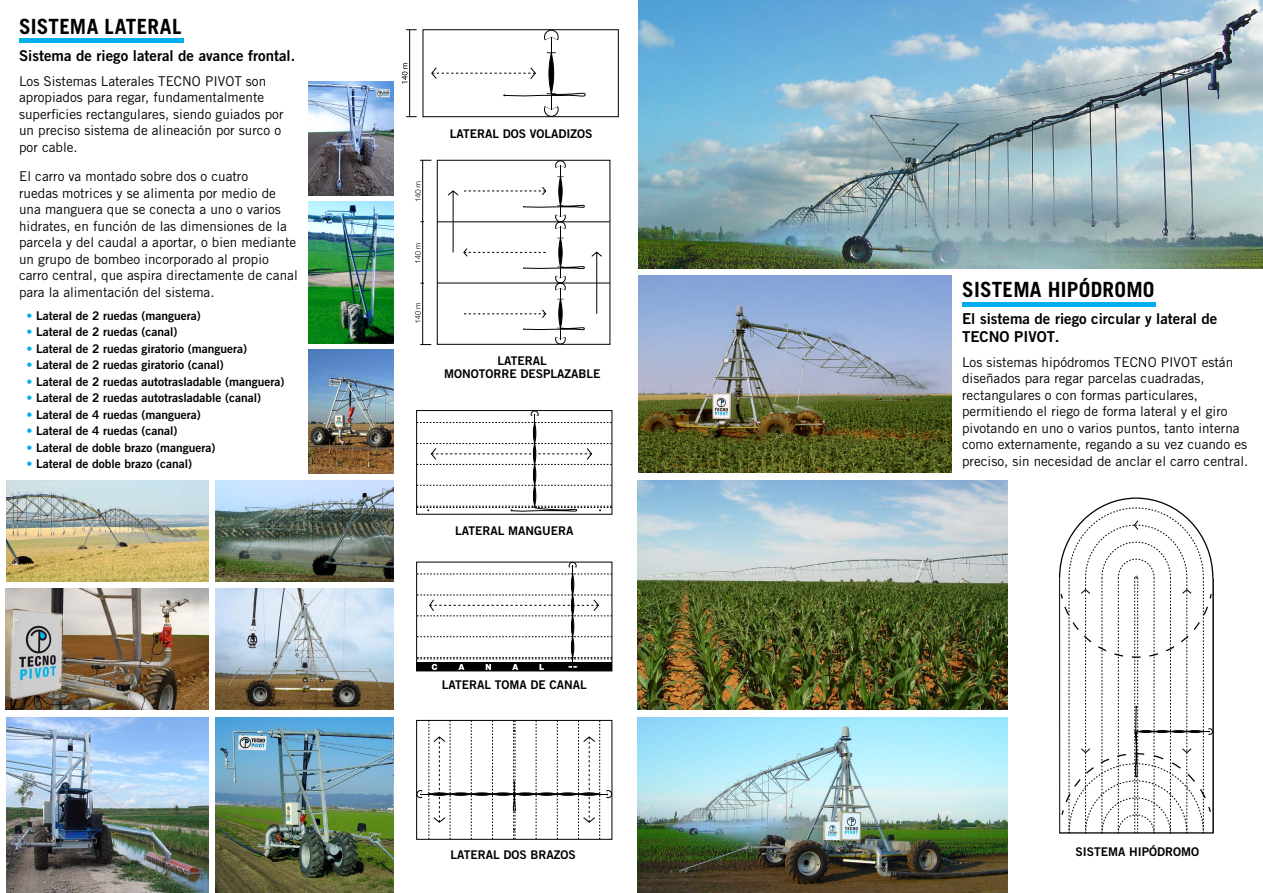
<style>
.page{position:relative;width:1263px;height:893px;background:#fff}
.page>*{position:absolute;margin:0;border:0;box-sizing:border-box;transform-origin:0 0}
.t1{font:700 21px "Trade Gothic LT Std";letter-spacing:.01em;color:#000}
.t2{font:15px/18px "Trade Gothic LT Std Bd 2";color:#000}
.t3{font:13.5px/16.5px "Trade Gothic LT Std";color:#000}
.t4{font:12px/13.5px "Trade Gothic LT Std Bd 2";color:#000;text-align:center}
.s1{color:#00aeef}
.s2{font-family:"Trade Gothic LT Std";font-weight:700}
</style>
<div class="page">
<div style="left:571px;top:574px;width:3px;height:21px;border:1px solid #000;border-radius:50%"></div>
<svg style="left:418px;top:636px;width:191px;height:1px"></svg>
<div style="left:571px;top:616px;width:3px;height:21px;border:1px solid #000;border-radius:50%"></div>
<div style="left:571px;top:637px;width:3px;height:20px;border:1px solid #000;border-radius:50%"></div>
<svg style="left:418px;top:564px;width:191px;height:11px"></svg>
<div style="left:416px;top:562px;width:196px;height:109px;border:1px solid #000"></div>
<svg style="left:417px;top:595px;width:195px;height:22px"></svg>
<div style="left:417px;top:663px;width:195px;height:8px;background:#000"></div>
<svg style="left:417px;top:657px;width:195px;height:13px"></svg>
<div style="left:450px;top:793px;width:21px;height:2px;border:1px solid #000;border-radius:50%"></div>
<svg style="left:471px;top:723px;width:1px;height:115px"></svg>
<svg style="left:492px;top:723px;width:1px;height:115px"></svg>
<div style="left:471px;top:793px;width:21px;height:2px;border:1px solid #000;border-radius:50%"></div>
<div style="left:492px;top:793px;width:21px;height:2px;border:1px solid #000;border-radius:50%"></div>
<svg style="left:418px;top:723px;width:33px;height:115px"></svg>
<div style="left:557px;top:793px;width:22px;height:2px;border:1px solid #000;border-radius:50%"></div>
<svg style="left:557px;top:723px;width:1px;height:115px"></svg>
<svg style="left:536px;top:723px;width:1px;height:115px"></svg>
<div style="left:536px;top:793px;width:21px;height:2px;border:1px solid #000;border-radius:50%"></div>
<div style="left:515px;top:793px;width:21px;height:2px;border:1px solid #000;border-radius:50%"></div>
<svg style="left:578px;top:723px;width:32px;height:115px"></svg>
<svg style="left:513px;top:723px;width:4px;height:115px"></svg>
<div style="left:416px;top:720px;width:196px;height:120px;border:1px solid #000"></div>
<div style="left:533px;top:423px;width:3px;height:20px;border:1px solid #000;border-radius:50%"></div>
<svg style="left:418px;top:485px;width:191px;height:1px"></svg>
<div style="left:533px;top:464px;width:3px;height:21px;border:1px solid #000;border-radius:50%"></div>
<div style="left:533px;top:485px;width:3px;height:21px;border:1px solid #000;border-radius:50%"></div>
<svg style="left:418px;top:412px;width:191px;height:11px"></svg>
<svg style="left:418px;top:506px;width:191px;height:6px"></svg>
<div style="left:416px;top:410px;width:196px;height:105px;border:1px solid #000"></div>
<svg style="left:417px;top:443px;width:195px;height:22px"></svg>
<div style="left:559px;top:299px;width:3px;height:29px;border:1px solid #000;border-radius:50%"></div>
<svg style="left:523px;top:327px;width:62px;height:16px"></svg>
<div style="left:559px;top:177px;width:3px;height:28px;border:1px solid #000;border-radius:50%"></div>
<svg style="left:555px;top:162px;width:11px;height:15px"></svg>
<hr style="left:422px;top:283px;width:1px;height:62px;background:#000">
<svg style="left:415px;top:303px;width:6px;height:20px"></svg>
<hr style="left:422px;top:222px;width:1px;height:61px;background:#000">
<svg style="left:415px;top:243px;width:6px;height:20px"></svg>
<svg style="left:415px;top:182px;width:6px;height:19px"></svg>
<hr style="left:422px;top:160px;width:1px;height:62px;background:#000">
<svg style="left:447px;top:186px;width:156px;height:133px"></svg>
<div style="left:437px;top:160px;width:173px;height:185px;border:1px solid #000"></div>
<hr style="left:437px;top:222px;width:173px;height:1px;background:#000">
<hr style="left:437px;top:283px;width:173px;height:1px;background:#000">
<svg style="left:1059px;top:497px;width:155px;height:337px"></svg>
<div style="left:423px;top:29px;width:196px;height:88px;border:1px solid #000"></div>
<div style="left:549px;top:53px;width:5px;height:40px;background:#000;border-radius:50%"></div>
<div style="left:549px;top:53px;width:5px;height:40px;border:1px solid #000;border-radius:50%"></div>
<svg style="left:544px;top:30px;width:14px;height:23px"></svg>
<svg style="left:503px;top:92px;width:82px;height:25px"></svg>
<svg style="left:431px;top:67px;width:105px;height:12px"></svg>
<hr style="left:409px;top:30px;width:1px;height:87px;background:#000">
<svg style="left:402px;top:63px;width:6px;height:21px"></svg>
<div style="left:19px;top:38px;width:165px;height:5px;background:#00aeef"></div>
<div style="left:962px;top:302px;width:194px;height:5px;background:#00aeef"></div>
<img style="left:639px;top:0;width:624px;height:268px">
<img style="left:639px;top:275px;width:312px;height:198px">
<img style="left:638px;top:480px;width:369px;height:229px">
<img style="left:638px;top:717px;width:369px;height:176px">
<img style="left:216px;top:717px;width:177px;height:176px">
<img style="left:216px;top:589px;width:177px;height:120px">
<img style="left:216px;top:480px;width:177px;height:101px">
<img style="left:6px;top:717px;width:202px;height:176px">
<img style="left:308px;top:81px;width:86px;height:114px">
<img style="left:308px;top:202px;width:86px;height:141px">
<img style="left:6px;top:589px;width:202px;height:120px">
<img style="left:6px;top:480px;width:202px;height:101px">
<img style="left:308px;top:350px;width:86px;height:124px">
<h1 class="t1" style="left:19px;top:14px;width:164px">SISTEMA LATERAL</h1>
<p class="t2" style="left:19px;top:46px;width:278px">Sistema de riego lateral de avance frontal.</p>
<p class="t3" style="left:19px;top:73px;width:266px">Los Sistemas Laterales TECNO PIVOT son apropiados para regar, fundamentalmente superficies rectangulares, siendo guiados por un preciso sistema de alineación por surco o por cable.</p>
<p class="t3" style="left:19px;top:168px;width:280px">El carro va montado sobre dos o cuatro<br>ruedas motrices y se alimenta por medio de una manguera que se conecta a uno o varios hidrates, en función de las dimensiones de la parcela y del caudal a aportar, o bien mediante un grupo de bombeo incorporado al propio carro central, que aspira directamente de canal para la alimentación del sistema.</p>
<p class="t4" style="left:27px;top:308px;width:176px"><span class="s1">•</span> Lateral de 2 ruedas (manguera)</p>
<p class="t4" style="left:27px;top:325px;width:152px"><span class="s1">•</span> Lateral de 2 ruedas (canal)</p>
<p class="t4" style="left:27px;top:341px;width:222px"><span class="s1">•</span> Lateral de 2 ruedas giratorio (manguera)</p>
<p class="t4" style="left:27px;top:358px;width:199px"><span class="s1">•</span> Lateral de 2 ruedas giratorio (canal)</p>
<p class="t4" style="left:27px;top:374px;width:259px"><span class="s1">•</span> Lateral de 2 ruedas autotrasladable (manguera)</p>
<p class="t4" style="left:27px;top:391px;width:236px"><span class="s1">•</span> Lateral de 2 ruedas autotrasladable (canal)</p>
<p class="t4" style="left:27px;top:407px;width:176px"><span class="s1">•</span> Lateral de 4 ruedas (manguera)</p>
<p class="t4" style="left:27px;top:424px;width:152px"><span class="s1">•</span> Lateral de 4 ruedas (canal)</p>
<p class="t4" style="left:27px;top:440px;width:190px"><span class="s1">•</span> Lateral de doble brazo (manguera)</p>
<p class="t4" style="left:27px;top:457px;width:167px"><span class="s1">•</span> Lateral de doble brazo (canal)</p>
<p class="t4" style="left:450px;top:126px;width:144px">LATERAL DOS VOLADIZOS</p>
<p class="t4" style="left:444px;top:354px;width:158px">LATERAL<br>MONOTORRE DESPLAZABLE</p>
<p class="t4" style="left:455px;top:524px;width:120px">LATERAL MANGUERA</p>
<p class="t4" style="left:442px;top:678px;width:147px">LATERAL TOMA DE CANAL</p>
<p class="t4" style="left:450px;top:847px;width:127px">LATERAL DOS BRAZOS</p>
<h1 class="t1" style="left:962px;top:277px;width:194px">SISTEMA HIPÓDROMO</h1>
<p class="t2" style="left:962px;top:309px;width:257px">El sistema de riego circular y lateral de<br>TECNO PIVOT<span class="s2">.</span></p>
<p class="t3" style="left:962px;top:354px;width:288px">Los sistemas hipódromos TECNO PIVOT están diseñados para regar parcelas cuadradas, rectangulares o con formas particulares, permitiendo el riego de forma lateral y el giro pivotando en uno o varios puntos, tanto interna como externamente, regando a su vez cuando es preciso, sin necesidad de anclar el carro central.</p>
<p class="t4" style="left:1075px;top:844px;width:125px">SISTEMA HIPÓDROMO</p>
</div>
